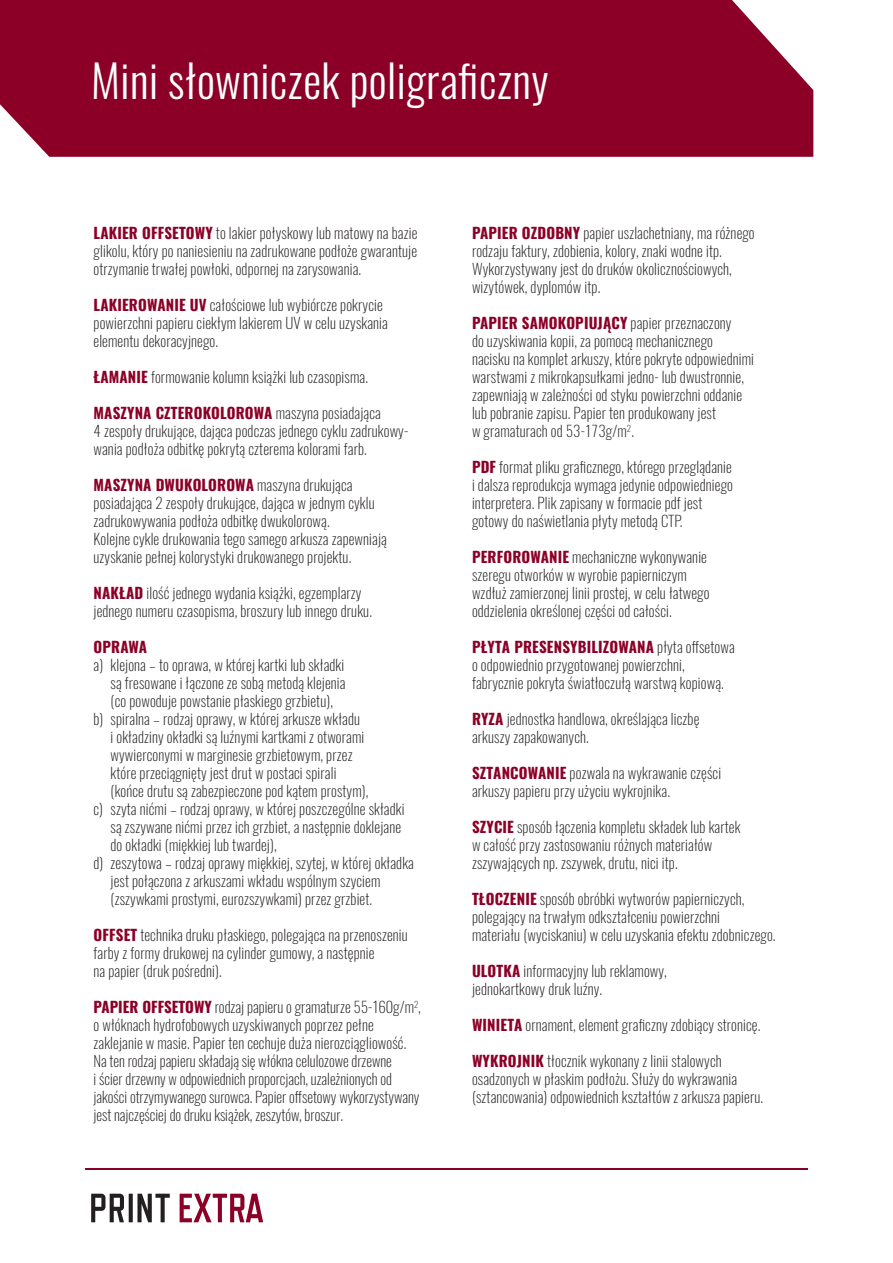
<style>
.page{position:relative;width:893px;height:1263px;background:#fff}
.page>*{position:absolute;margin:0;border:0;box-sizing:border-box;transform-origin:0 0}
.t1{font:300 45px "Oswald";letter-spacing:.01em;color:#fff}
.t2{font:200 15px/18px "Oswald";letter-spacing:.01em;color:#231f20}
.t3{font:700 15px "Oswald";letter-spacing:.01em;color:#8c0027}
.s1{font-weight:700;color:#8c0027}
</style>
<div class="page">
<div style="left:0;top:0;width:813px;height:157px;background:#8c0027"></div>
<hr style="left:85px;top:1168px;width:723px;height:2px;background:#8c0027">
<svg style="left:180px;top:1194px;width:83px;height:28px"></svg>
<svg style="left:91px;top:1194px;width:79px;height:28px"></svg>
<h1 class="t1" style="left:91px;top:41px;width:459px">Mini słowniczek poligraficzny</h1>
<p class="t2" style="left:94px;top:222px;width:325px;text-align:justify"><span class="s1">LAKIER OFFSETOWY</span> to lakier połyskowy lub matowy na bazie glikolu, który po naniesieniu na zadrukowane podłoże gwarantuje otrzymanie trwałej powłoki, odpornej na zarysowania.</p>
<p class="t2" style="left:94px;top:294px;width:296px"><span class="s1">LAKIEROWANIE UV</span> całościowe lub wybiórcze pokrycie powierzchni papieru ciekłym lakierem UV w celu uzyskania elementu dekoracyjnego.</p>
<p class="t2" style="left:94px;top:366px;width:276px"><span class="s1">ŁAMANIE</span> formowanie kolumn książki lub czasopisma.</p>
<p class="t2" style="left:94px;top:402px;width:316px"><span class="s1">MASZYNA CZTEROKOLOROWA</span> maszyna posiadająca<br>4 zespoły drukujące, dająca podczas jednego cyklu zadrukowy&shy;wania podłoża odbitkę pokrytą czterema kolorami farb.</p>
<p class="t2" style="left:94px;top:474px;width:295px"><span class="s1">MASZYNA DWUKOLOROWA</span> maszyna drukująca posiadająca 2 zespoły drukujące, dająca w jednym cyklu zadrukowywania podłoża odbitkę dwukolorową.<br>Kolejne cykle drukowania tego samego arkusza zapewniają uzyskanie pełnej kolorystyki drukowanego projektu.</p>
<p class="t2" style="left:94px;top:582px;width:280px"><span class="s1">NAKŁAD</span> ilość jednego wydania książki, egzemplarzy jednego numeru czasopisma, broszury lub innego druku.</p>
<p class="t3" style="left:94px;top:639px;width:55px">OPRAWA</p>
<p class="t2" style="left:94px;top:654px;width:252px">a) klejona – to oprawa, w której kartki lub składki</p>
<p class="t2" style="left:111px;top:672px;width:236px">są fresowane i łączone ze sobą metodą klejenia</p>
<p class="t2" style="left:111px;top:690px;width:224px">(co powoduje powstanie płaskiego grzbietu),</p>
<p class="t2" style="left:94px;top:708px;width:268px">b) spiralna – rodzaj oprawy, w której arkusze wkładu</p>
<p class="t2" style="left:111px;top:726px;width:255px">i okładziny okładki są luźnymi kartkami z otworami</p>
<p class="t2" style="left:111px;top:744px;width:244px">wywierconymi w marginesie grzbietowym, przez</p>
<p class="t2" style="left:111px;top:762px;width:227px">które przeciągnięty jest drut w postaci spirali</p>
<p class="t2" style="left:111px;top:780px;width:259px">(końce drutu są zabezpieczone pod kątem prostym),</p>
<p class="t2" style="left:94px;top:798px;width:312px">c) szyta nićmi – rodzaj oprawy, w której poszczególne składki</p>
<p class="t2" style="left:111px;top:816px;width:292px">są zszywane nićmi przez ich grzbiet, a następnie doklejane</p>
<p class="t2" style="left:111px;top:834px;width:168px">do okładki (miękkiej lub twardej),</p>
<p class="t2" style="left:94px;top:852px;width:322px">d) zeszytowa – rodzaj oprawy miękkiej, szytej, w której okładka</p>
<p class="t2" style="left:111px;top:870px;width:271px">jest połączona z arkuszami wkładu wspólnym szyciem</p>
<p class="t2" style="left:111px;top:888px;width:263px">(zszywkami prostymi, eurozszywkami) przez grzbiet.</p>
<p class="t2" style="left:94px;top:924px;width:316px"><span class="s1">OFFSET</span> technika druku płaskiego, polegająca na przenoszeniu farby z formy drukowej na cylinder gumowy, a następnie<br>na papier (druk pośredni).</p>
<p class="t2" style="left:94px;top:996px;width:329px"><span class="s1">PAPIER OFFSETOWY</span> rodzaj papieru o gramaturze 55-160g/m<sup>2</sup>, o włóknach hydrofobowych uzyskiwanych poprzez pełne zaklejanie w masie. Papier ten cechuje duża nierozciągliowość.<br>Na ten rodzaj papieru składają się włókna celulozowe drzewne<br>i ścier drzewny w odpowiednich proporcjach, uzależnionych od jakości otrzymywanego surowca. Papier offsetowy wykorzystywany jest najczęściej do druku książek, zeszytów, broszur.</p>
<p class="t2" style="left:472px;top:222px;width:284px"><span class="s1">PAPIER OZDOBNY</span> papier uszlachetniany, ma różnego rodzaju faktury, zdobienia, kolory, znaki wodne itp.<br>Wykorzystywany jest do druków okolicznościowych, wizytówek, dyplomów itp.</p>
<p class="t2" style="left:472px;top:312px;width:284px"><span class="s1">PAPIER SAMOKOPIUJĄCY</span> papier przeznaczony<br>do uzyskiwania kopii, za pomocą mechanicznego nacisku na komplet arkuszy, które pokryte odpowiednimi warstwami z mikrokapsułkami jedno- lub dwustronnie, zapewniają w zależności od styku powierzchni oddanie lub pobranie zapisu. Papier ten produkowany jest<br>w gramaturach od 53-173g/m<sup>2</sup>.</p>
<p class="t2" style="left:472px;top:456px;width:262px"><span class="s1">PDF</span> format pliku graficznego, którego przeglądanie i dalsza reprodukcja wymaga jedynie odpowiedniego interpretera. Plik zapisany w formacie pdf jest gotowy do naświetlania płyty metodą CTP.</p>
<p class="t2" style="left:472px;top:546px;width:239px"><span class="s1">PERFOROWANIE</span> mechaniczne wykonywanie szeregu otworków w wyrobie papierniczym wzdłuż zamierzonej linii prostej, w celu łatwego oddzielenia określonej części od całości.</p>
<p class="t2" style="left:472px;top:636px;width:264px"><span class="s1">PŁYTA PRESENSYBILIZOWANA</span> płyta offsetowa o odpowiednio przygotowanej powierzchni, fabrycznie pokryta światłoczułą warstwą kopiową.</p>
<p class="t2" style="left:472px;top:708px;width:229px"><span class="s1">RYZA</span> jednostka handlowa, określająca liczbę arkuszy zapakowanych.</p>
<p class="t2" style="left:472px;top:762px;width:251px"><span class="s1">SZTANCOWANIE</span> pozwala na wykrawanie części arkuszy papieru przy użyciu wykrojnika.</p>
<p class="t2" style="left:472px;top:816px;width:270px"><span class="s1">SZYCIE</span> sposób łączenia kompletu składek lub kartek w całość przy zastosowaniu różnych materiałów zszywających np. zszywek, drutu, nici itp.</p>
<p class="t2" style="left:472px;top:888px;width:305px"><span class="s1">TŁOCZENIE</span> sposób obróbki wytworów papierniczych, polegający na trwałym odkształceniu powierzchni<br>materiału (wyciskaniu) w celu uzyskania efektu zdobniczego.</p>
<p class="t2" style="left:472px;top:960px;width:196px"><span class="s1">ULOTKA</span> informacyjny lub reklamowy, jednokartkowy druk luźny.</p>
<p class="t2" style="left:472px;top:1014px;width:290px"><span class="s1">WINIETA</span> ornament, element graficzny zdobiący stronicę.</p>
<p class="t2" style="left:472px;top:1050px;width:293px"><span class="s1">WYKROJNIK</span> tłocznik wykonany z linii stalowych osadzonych w płaskim podłożu. Służy do wykrawania (sztancowania) odpowiednich kształtów z arkusza papieru.</p>
</div>
